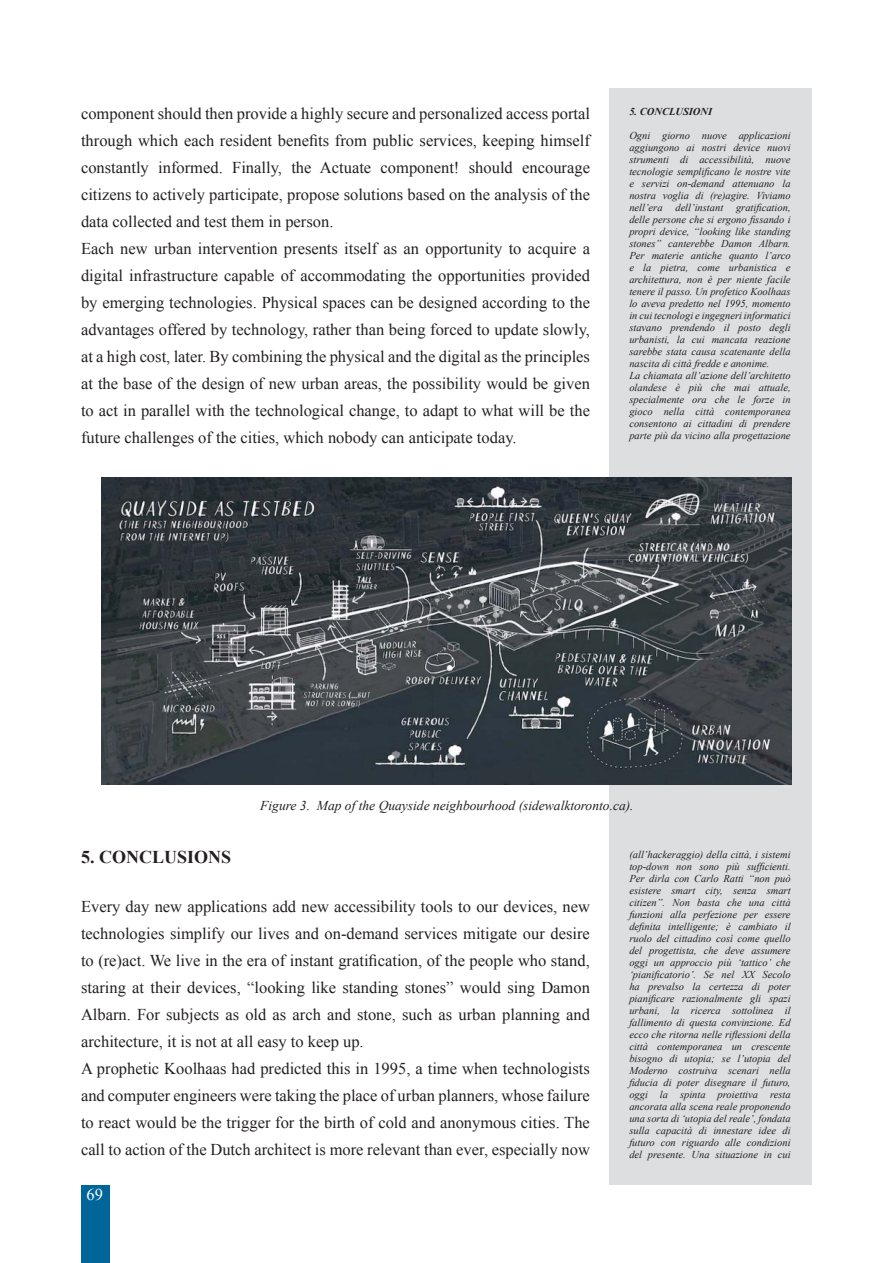
<style>
.page{position:relative;width:893px;height:1263px;background:#fff}
.page>*{position:absolute;margin:0;border:0;box-sizing:border-box;transform-origin:0 0}
.t1{font:700 18px "Times New Roman";color:#231f20}
.t2{font:16.5px/27px "Times New Roman";color:#231f20;text-align:justify}
.t3{font:16.5px "Times New Roman";color:#fff}
.t4{font:italic 13.5px "Times New Roman";color:#231f20}
.t5{font:italic 10.5px/12px "Times New Roman";color:#231f20;text-align:justify}
.t6{font:italic 700 10.5px "Times New Roman";color:#231f20}
</style>
<div class="page">
<div style="left:609px;top:88px;width:203px;height:1097px;background:#dddee0"></div>
<div style="left:81px;top:1185px;width:28px;height:78px;background:#069"></div>
<img style="left:101px;top:477px;width:691px;height:308px">
<p class="t2" style="left:81px;top:100px;width:510px">component should then provide a highly secure and personalized access portal through which each resident benefits from public services, keeping himself constantly informed. Finally, the Actuate component! should encourage citizens to actively participate, propose solutions based on the analysis of the data collected and test them in person.</p>
<p class="t2" style="left:81px;top:235px;width:510px">Each new urban intervention presents itself as an opportunity to acquire a digital infrastructure capable of accommodating the opportunities provided by emerging technologies. Physical spaces can be designed according to the advantages offered by technology, rather than being forced to update slowly, at a high cost, later. By combining the physical and the digital as the principles at the base of the design of new urban areas, the possibility would be given to act in parallel with the technological change, to adapt to what will be the future challenges of the cities, which nobody can anticipate today.</p>
<p class="t6" style="left:629px;top:104px;width:84px">5. CONCLUSIONI</p>
<p class="t5" style="left:629px;top:130px;width:163px">Ogni giorno nuove applicazioni aggiungono ai nostri device nuovi strumenti di accessibilità, nuove tecnologie semplificano le nostre vite e servizi on-demand attenuano la nostra voglia di (re)agire. Viviamo nell’era dell’instant gratification, delle persone che si ergono fissando i propri device, “looking like standing stones” canterebbe Damon Albarn.<br>Per materie antiche quanto l’arco e la pietra, come urbanistica e architettura, non è per niente facile tenere il passo. Un profetico Koolhaas lo aveva predetto nel 1995, momento in cui tecnologi e ingegneri informatici stavano prendendo il posto degli urbanisti, la cui mancata reazione sarebbe stata causa scatenante della nascita di città fredde e anonime.</p>
<p class="t5" style="left:629px;top:370px;width:163px">La chiamata all’azione dell’architetto olandese è più che mai attuale, specialmente ora che le forze in gioco nella città contemporanea consentono ai cittadini di prendere parte più da vicino alla progettazione</p>
<p class="t4" style="left:260px;top:797px;width:375px">Figure 3. Map of the Quayside neighbourhood (sidewalktoronto.ca).</p>
<p class="t1" style="left:81px;top:844px;width:152px">5. CONCLUSIONS</p>
<p class="t2" style="left:81px;top:892px;width:510px">Every day new applications add new accessibility tools to our devices, new technologies simplify our lives and on-demand services mitigate our desire to (re)act. We live in the era of instant gratification, of the people who stand, staring at their devices, “looking like standing stones” would sing Damon Albarn. For subjects as old as arch and stone, such as urban planning and architecture, it is not at all easy to keep up.</p>
<p class="t2" style="left:81px;top:1054px;width:510px">A prophetic Koolhaas had predicted this in 1995, a time when technologists and computer engineers were taking the place of urban planners, whose failure to react would be the trigger for the birth of cold and anonymous cities. The call to action of the Dutch architect is more relevant than ever, especially now</p>
<h2 class="t3" style="left:87px;top:1184px;width:18px">69</h2>
<p class="t5" style="left:629px;top:848px;width:163px">(all’hackeraggio) della città, i sistemi top-down non sono più sufficienti.<br>Per dirla con Carlo Ratti “non può esistere smart city, senza smart citizen”. Non basta che una città funzioni alla perfezione per essere definita intelligente; è cambiato il ruolo del cittadino così come quello del progettista, che deve assumere oggi un approccio più ‘tattico’ che ‘pianificatorio’. Se nel XX Secolo ha prevalso la certezza di poter pianificare razionalmente gli spazi urbani, la ricerca sottolinea il fallimento di questa convinzione. Ed ecco che ritorna nelle riflessioni della città contemporanea un crescente bisogno di utopia; se l’utopia del Moderno costruiva scenari nella fiducia di poter disegnare il futuro, oggi la spinta proiettiva resta ancorata alla scena reale proponendo una sorta di ‘utopia del reale’, fondata sulla capacità di innestare idee di futuro con riguardo alle condizioni del presente. Una situazione in cui</p>
</div>
